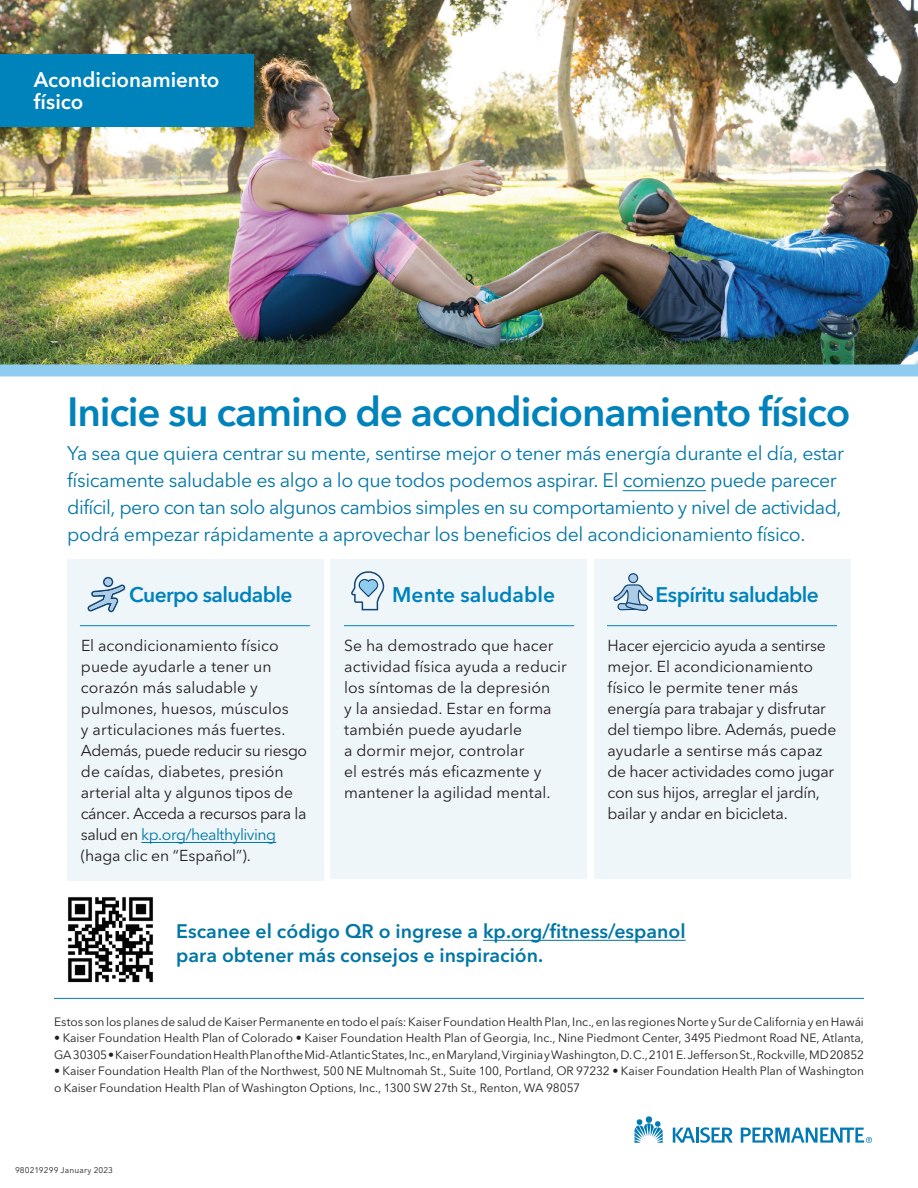
<style>
.page{position:relative;width:918px;height:1188px;background:#fff}
.page>*{position:absolute;margin:0;border:0;box-sizing:border-box;transform-origin:0 0}
.t1{font:600 40.5px "Avenir Next LT Pro";letter-spacing:-.03em;color:#0082bb}
.t2{font:600 21px "Avenir Next LT Pro";letter-spacing:-.025em;color:#0082bb}
.t3{font:600 21px/22.5px "Avenir Next LT Pro";color:#fff}
.t4{font:600 21px "Avenir Next LT Pro";color:#0082bb}
.t5{font:19.5px/27px "Avenir Next LT Pro";letter-spacing:-.02em;color:#0076a6}
.t6{font:600 19.5px/24px "Avenir Next LT Pro";color:#0076a6}
.t7{font:15.75px/21px "Avenir Next LT Pro";color:#231f20}
.t8{font:12px/16.5px "Avenir Next LT Pro";letter-spacing:-.005em;color:#231f20}
.t9{font:8.25px "Avenir Next LT Pro";letter-spacing:.02em;color:#231f20}
.s1{color:#0076a6}
</style>
<div class="page">
<img style="left:0;top:0;width:918px;height:364px">
<div style="left:68px;top:559px;width:256px;height:322px;background:#eff6f9"></div>
<div style="left:331px;top:559px;width:256px;height:320px;background:#eff6f9"></div>
<div style="left:594px;top:559px;width:256px;height:320px;background:#eff6f9"></div>
<hr style="left:54px;top:998px;width:810px;height:1px;background:#0082bb">
<hr style="left:607px;top:625px;width:230px;height:1px;background:#0082bb">
<hr style="left:344px;top:625px;width:230px;height:1px;background:#0082bb">
<hr style="left:80px;top:625px;width:230px;height:1px;background:#0082bb">
<div style="left:0;top:364px;width:918px;height:12px;background:#8fcdf0"></div>
<hr style="left:623px;top:490px;width:83px;height:1px;background:#0076a6">
<hr style="left:141px;top:842px;width:135px;height:1px;background:#0076a6">
<hr style="left:483px;top:940px;width:203px;height:1px;background:#0076a6">
<div style="left:0;top:54px;width:253px;height:72px;background:#0082bb"></div>
<svg style="left:88px;top:577px;width:38px;height:35px"></svg>
<div style="left:105px;top:579px;width:7px;height:6px;background:#adcce5;border-radius:50%"></div>
<svg style="left:351px;top:571px;width:34px;height:39px"></svg>
<div style="left:629px;top:574px;width:9px;height:9px;background:#adcce5;border-radius:50%"></div>
<div style="left:628px;top:573px;width:10px;height:10px;border:1px solid #114676;border-radius:50%"></div>
<svg style="left:613px;top:584px;width:40px;height:27px"></svg>
<img style="left:68px;top:897px;width:85px;height:86px">
<svg style="left:635px;top:1118px;width:28px;height:25px"></svg>
<div style="left:646px;top:1116px;width:6px;height:7px;background:#0079b4;border-radius:50%"></div>
<svg style="left:673px;top:1127px;width:60px;height:16px"></svg>
<svg style="left:741px;top:1128px;width:131px;height:15px"></svg>
<p class="t3" style="left:34px;top:68px;width:187px">Acondicionamiento físico</p>
<h1 class="t1" style="left:67px;top:387px;width:785px">Inicie su camino de acondicionamiento físico</h1>
<p class="t5" style="left:67px;top:440px;width:779px">Ya sea que quiera centrar su mente, sentirse mejor o tener más energía durante el día, estar físicamente saludable es algo a lo que todos podemos aspirar. El comienzo puede parecer difícil, pero con tan solo algunos cambios simples en su comportamiento y nivel de actividad, podrá empezar rápidamente a aprovechar los beneficios del acondicionamiento físico.</p>
<h2 class="t2" style="left:129px;top:582px;width:165px">Cuerpo saludable</h2>
<p class="t7" style="left:81px;top:635px;width:228px">El acondicionamiento físico puede ayudarle a tener un corazón más saludable y pulmones, huesos, músculos<br>y articulaciones más fuertes.<br>Además, puede reducir su riesgo de caídas, diabetes, presión arterial alta y algunos tipos de cáncer. Acceda a recursos para la salud en <span class="s1">kp.org/healthyliving </span>(haga clic en “Español”).</p>
<h2 class="t4" style="left:392px;top:582px;width:164px">Mente saludable</h2>
<p class="t7" style="left:344px;top:635px;width:224px">Se ha demostrado que hacer actividad física ayuda a reducir los síntomas de la depresión<br>y la ansiedad. Estar en forma también puede ayudarle<br>a dormir mejor, controlar<br>el estrés más efcazmente y mantener la agilidad mental.</p>
<h2 class="t2" style="left:656px;top:582px;width:165px">Espíritu saludable</h2>
<p class="t7" style="left:607px;top:635px;width:231px">Hacer ejercicio ayuda a sentirse mejor. El acondicionamiento físico le permite tener más energía para trabajar y disfrutar del tiempo libre. Además, puede ayudarle a sentirse más capaz de hacer actividades como jugar con sus hijos, arreglar el jardín, bailar y andar en bicicleta.</p>
<p class="t6" style="left:176px;top:919px;width:511px">Escanee el código QR o ingrese a kp.org/fitness/espanol para obtener más consejos e inspiración.</p>
<p class="t8" style="left:54px;top:1013px;width:811px">Estos son los planes de salud de Kaiser Permanente en todo el país: Kaiser Foundation Health Plan, Inc., en las regiones Norte y Sur de California y en Hawái</p>
<p class="t8" style="left:54px;top:1030px;width:812px">• Kaiser Foundation Health Plan of Colorado • Kaiser Foundation Health Plan of Georgia, Inc., Nine Piedmont Center, 3495 Piedmont Road NE, Atlanta,<br>GA 30305 • Kaiser Foundation Health Plan of the Mid‑Atlantic States, Inc., en Maryland, Virginia y Washington, D. C., 2101 E. Jefferson St., Rockville, MD 20852</p>
<p class="t8" style="left:54px;top:1063px;width:812px">• Kaiser Foundation Health Plan of the Northwest, 500 NE Multnomah St., Suite 100, Portland, OR 97232 • Kaiser Foundation Health Plan of Washington o Kaiser Foundation Health Plan of Washington Options, Inc., 1300 SW 27th St., Renton, WA 98057</p>
<p class="t9" style="left:15px;top:1165px;width:100px">980219299 January 2023</p>
</div>
